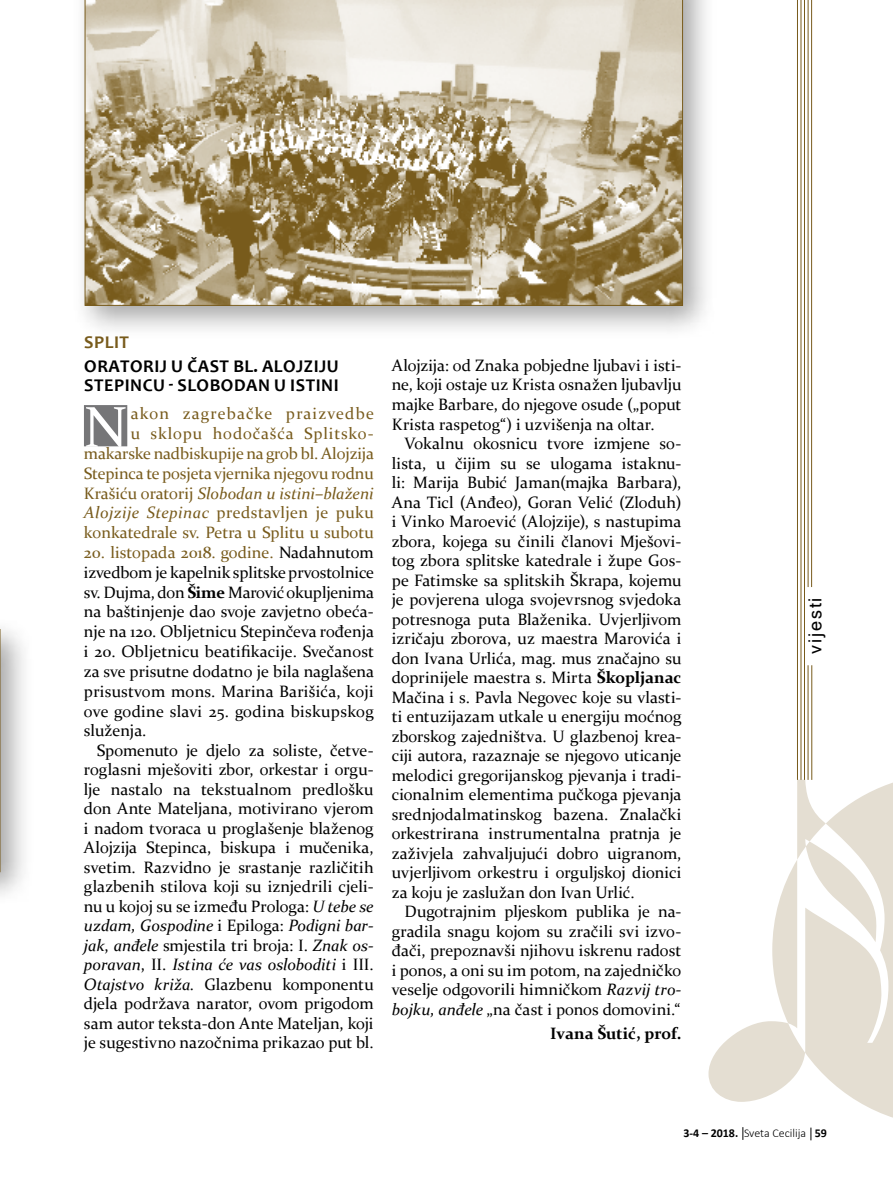
<style>
.page{position:relative;width:893px;height:1191px;background:#fff}
.page>*{position:absolute;margin:0;border:0;box-sizing:border-box;transform-origin:0 0}
.t1{font:57.9px "Constantia";color:#fff}
.t2{font:700 18px "Candara";letter-spacing:.03em;color:#000}
.t3{font:18px "Microsoft Sans Serif";letter-spacing:.1em;color:#000}
.t4{font:700 18px "Candara";color:#785b1c}
.t5{font:16.5px/19.5px "Constantia";color:#000;text-align:justify}
.t6{font:16.5px/19.8px "Constantia";color:#785b1c;text-align:right}
.t7{font:700 16.5px "Constantia";letter-spacing:-.005em;color:#000}
.t8{font:300 12px "Calibri";color:#000}
.s1{font-style:italic}
.s2{color:#785b1c}
.s3{font-weight:700}
</style>
<div class="page">
<svg style="left:708px;top:773px;width:185px;height:367px"></svg>
<hr style="left:801px;top:0;width:1px;height:780px;background:#785b1c">
<hr style="left:811px;top:0;width:1px;height:587px;background:#785b1c">
<hr style="left:797px;top:0;width:1px;height:780px;background:#785b1c">
<hr style="left:808px;top:0;width:1px;height:587px;background:#785b1c">
<hr style="left:804px;top:0;width:1px;height:780px;background:#785b1c">
<hr style="left:808px;top:665px;width:1px;height:115px;background:#785b1c">
<hr style="left:811px;top:665px;width:1px;height:115px;background:#785b1c">
<div style="left:84px;top:405px;width:43px;height:41px;background:#767678"></div>
<div style="left:71px;top:0;width:646px;height:340px;background:#000;opacity:.35"></div>
<svg style="left:85px;top:0;width:598px;height:306px;background:#beb193"></svg>
<div style="left:0;top:615px;width:35px;height:291px;background:#000;opacity:.35"></div>
<svg style="left:0;top:629px;width:1px;height:243px"></svg>
<p class="t4" style="left:84px;top:331px;width:20px">SPLIT</p>
<p class="t2" style="left:84px;top:354px;width:46px">ORATORIJ</p>
<p class="t2" style="left:171px;top:354px;width:102px">UČAST BL. ALOJZIJU</p>
<p class="t2" style="left:84px;top:374px;width:21px">STEPIN</p>
<p class="t2" style="left:143px;top:374px;width:57px">CU - SLOBOD</p>
<p class="t2" style="left:246px;top:374px;width:53px">ANUISTINI</p>
<h1 class="t1" style="left:84px;top:387px;width:45px">N</h1>
<p class="t6" style="left:84px;top:403px;width:292px">akon zagrebačke praizvedbe<br>u sklopu hodočašća Splitsko&shy;makarske nadbiskupije na grob bl. Alojzija Stepinca te posjeta vjernika njegovu rodnu Krašiću oratorij <span class="s1">Slobodan u istini–blaženi Alojzije Stepinac</span> predstavljen je puku konkatedrale sv. Petra u Splitu u subotu</p>
<p class="t5" style="left:84px;top:542px;width:292px"><span class="s2">20. listopada 2018. godine.</span> Nadahnutom izvedbom je kapelnik splitske prvostolnice sv. Dujma, don <span class="s3">Šime</span> Marović okupljenima na baštinjenje dao svoje zavjetno obeća&shy;nje na 120. Obljetnicu Stepinčeva rođenja i 20. Obljetnicu beatifikacije. Svečanost za sve prisutne dodatno je bila naglašena prisustvom mons. Marina Barišića, koji ove godine slavi 25. godina biskupskog služenja.</p>
<p class="t5" style="left:84px;top:739px;width:291px;text-indent:13px">Spomenuto je djelo za soliste, četve&shy;roglasni mješoviti zbor, orkestar i orgu&shy;lje nastalo na tekstualnom predlošku don Ante Mateljana, motivirano vjerom i nadom tvoraca u proglašenje blaženog Alojzija Stepinca, biskupa i mučenika, svetim. Razvidno je srastanje različitih glazbenih stilova koji su iznjedrili cjeli&shy;nu u kojoj su se između Prologa: <span class="s1">U tebe se uzdam, Gospodine</span> i Epiloga: <span class="s1">Podigni bar&shy;jak</span>, <span class="s1">anđele</span> smjestila tri broja: I. <span class="s1">Znak os&shy;poravan</span>, II. <span class="s1">Istina će vas osloboditi</span> i III.<br><span class="s1">Otajstvo križa.</span> Glazbenu komponentu djela podržava narator, ovom prigodom sam autor teksta-don Ante Mateljan, koji je sugestivno nazočnima prikazao put bl.</p>
<p class="t5" style="left:392px;top:355px;width:291px">Alojzija: od Znaka pobjedne ljubavi i isti&shy;ne, koji ostaje uz Krista osnažen ljubavlju majke Barbare, do njegove osude („poput Krista raspetog“) i uzvišenja na oltar.</p>
<p class="t5" style="left:392px;top:433px;width:291px;text-indent:13px">Vokalnu okosnicu tvore izmjene so&shy;lista, u čijim su se ulogama istaknu&shy;li: Marija Bubić Jaman(majka Barbara), Ana Ticl (Anđeo), Goran Velić (Zloduh) i Vinko Maroević (Alojzije), s nastupima zbora, kojega su činili članovi Mješovi&shy;tog zbora splitske katedrale i župe Gos&shy;pe Fatimske sa splitskih Škrapa, kojemu je povjerena uloga svojevrsnog svjedoka potresnoga puta Blaženika. Uvjerljivom izričaju zborova, uz maestra Marovića i don Ivana Urlića, mag. mus značajno su doprinijele maestra s. Mirta <span class="s3">Škopljanac </span>Mačina i s. Pavla Negovec koje su vlasti&shy;ti entuzijazam utkale u energiju moćnog zborskog zajedništva. U glazbenoj krea&shy;ciji autora, razaznaje se njegovo uticanje melodici gregorijanskog pjevanja i tradi&shy;cionalnim elementima pučkoga pjevanja srednjodalmatinskog bazena. Znalački orkestrirana instrumentalna pratnja je zaživjela zahvaljujući dobro uigranom, uvjerljivom orkestru i orguljskoj dionici za koju je zaslužan don Ivan Urlić.</p>
<p class="t5" style="left:392px;top:901px;width:291px;text-indent:13px">Dugotrajnim pljeskom publika je na&shy;gradila snagu kojom su zračili svi izvo&shy;đači, prepoznavši njihovu iskrenu radost i ponos, a oni su im potom, na zajedničko veselje odgovorili himničkom <span class="s1">Razvij tro&shy;bojku, anđele</span> „na čast i ponos domovini.“</p>
<p class="t7" style="left:550px;top:1021px;width:133px">Ivana Šutić, prof.</p>
<p class="t3" style="left:803px;top:653px;width:58px;rotate:-90deg">vijesti</p>
<p class="t8" style="left:683px;top:1125px;width:145px"><span class="s3">3-4 – 2018.</span> Sveta Cecilija <span class="s3">59</span></p>
</div>
